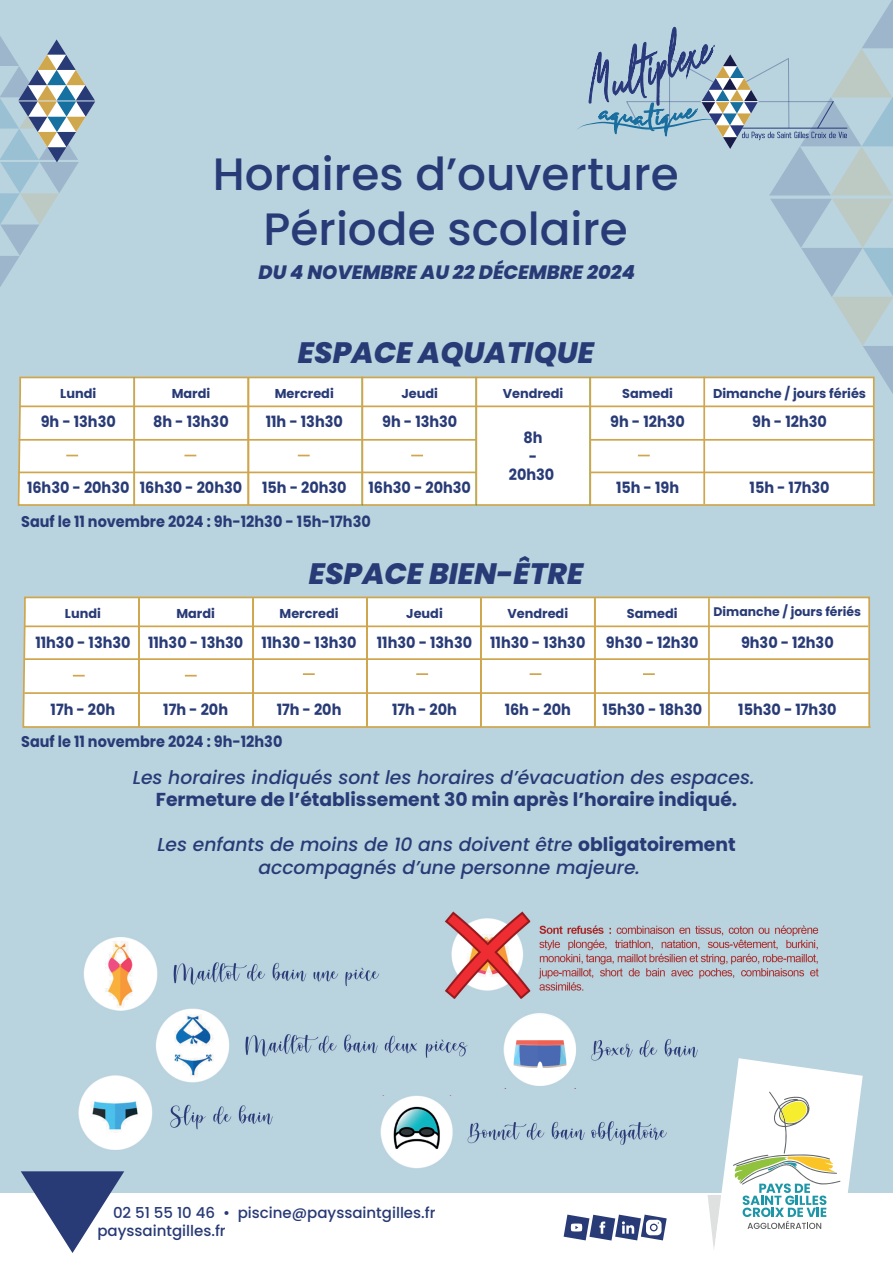
<style>
.page{position:relative;width:893px;height:1263px;background:#b9d3df}
.page>*{position:absolute;margin:0;border:0;box-sizing:border-box;transform-origin:0 0}
.t1{font:500 45.3px/54.4px "Poppins";color:#283b76;text-align:center}
.t2{font:italic 800 29.4px "Poppins";color:#283b76}
.t3{font:italic 800 19.35px "Poppins";color:#283b76}
.t4{font:italic 500 18.75px/22.5px "Poppins";color:#283b76;text-align:center}
.t5{font:700 18.75px "Poppins";color:#283b76}
.t6{font:700 15.45px/18.6px "Poppins";color:#283b76;text-align:center;scale:.93 1}
.t7{font:500 15px/18px "Poppins";color:#283a75}
.t8{font:700 12.9px "Poppins";color:#283b76}
.t9{font:700 12.45px "Poppins";color:#283b76}
.s1{font-weight:700;font-style:normal}
</style>
<div class="page">
<svg style="left:0;top:36px;width:95px;height:251px"></svg>
<div style="left:22px;top:596px;width:849px;height:132px;background:#fff"></div>
<hr style="left:594px;top:598px;width:2px;height:129px;background:#cfa64d">
<hr style="left:708px;top:598px;width:2px;height:128px;background:#cfa64d">
<hr style="left:480px;top:598px;width:2px;height:129px;background:#cfa64d">
<hr style="left:366px;top:598px;width:2px;height:129px;background:#cfa64d">
<hr style="left:252px;top:598px;width:2px;height:129px;background:#cfa64d">
<hr style="left:138px;top:598px;width:2px;height:129px;background:#cfa64d">
<hr style="left:24px;top:625px;width:844px;height:2px;background:#cfa64d">
<hr style="left:24px;top:658px;width:845px;height:2px;background:#cfa64d">
<hr style="left:24px;top:692px;width:845px;height:2px;background:#cfa64d">
<svg style="left:73px;top:675px;width:12px;height:1px"></svg>
<svg style="left:185px;top:675px;width:12px;height:1px"></svg>
<svg style="left:303px;top:673px;width:12px;height:2px"></svg>
<svg style="left:416px;top:673px;width:12px;height:2px"></svg>
<svg style="left:530px;top:673px;width:11px;height:2px"></svg>
<svg style="left:643px;top:673px;width:12px;height:2px"></svg>
<svg style="left:17px;top:376px;width:859px;height:130px;background:#fcfbf8"></svg>
<hr style="left:703px;top:377px;width:2px;height:127px;background:#cfa64d">
<hr style="left:475px;top:378px;width:2px;height:127px;background:#3ab54a">
<hr style="left:589px;top:378px;width:2px;height:127px;background:#cfa64d">
<hr style="left:361px;top:378px;width:2px;height:127px;background:#3ab54a">
<hr style="left:475px;top:377px;width:2px;height:127px;background:#cfa64d">
<hr style="left:247px;top:378px;width:2px;height:127px;background:#cfa64d">
<hr style="left:362px;top:377px;width:1px;height:127px;background:#cfa64d">
<hr style="left:133px;top:378px;width:2px;height:127px;background:#cfa64d">
<hr style="left:20px;top:405px;width:854px;height:2px;background:#cfa64d">
<hr style="left:19px;top:439px;width:457px;height:2px;background:#cfa64d">
<hr style="left:19px;top:472px;width:457px;height:1px;background:#cfa64d">
<hr style="left:590px;top:439px;width:284px;height:2px;background:#cfa64d">
<hr style="left:590px;top:472px;width:284px;height:1px;background:#cfa64d">
<svg style="left:66px;top:455px;width:12px;height:1px"></svg>
<svg style="left:184px;top:455px;width:12px;height:1px"></svg>
<svg style="left:298px;top:455px;width:12px;height:1px"></svg>
<svg style="left:411px;top:455px;width:12px;height:1px"></svg>
<svg style="left:638px;top:455px;width:12px;height:1px"></svg>
<img style="left:83px;top:937px;width:297px;height:74px">
<img style="left:144px;top:1004px;width:324px;height:79px">
<img style="left:78px;top:1075px;width:76px;height:75px">
<img style="left:170px;top:1104px;width:103px;height:26px">
<img style="left:445px;top:912px;width:374px;height:87px">
<img style="left:380px;top:1095px;width:287px;height:74px">
<div style="left:308px;top:909px;width:91px;height:33px;background:#b9d3df"></div>
<img style="left:503px;top:1013px;width:195px;height:76px">
<svg style="left:577px;top:0;width:316px;height:395px"></svg>
<div style="left:0;top:1193px;width:893px;height:70px;background:#fff"></div>
<svg style="left:708px;top:1058px;width:155px;height:191px"></svg>
<svg style="left:21px;top:1171px;width:103px;height:82px"></svg>
<svg style="left:564px;top:1214px;width:103px;height:26px"></svg>
<img style="left:505px;top:1014px;width:71px;height:71px;border-radius:35px">
<h1 class="t1" style="left:213px;top:147px;width:467px">Horaires d’ouverture<br>Période scolaire</h1>
<p class="t3" style="left:258px;top:261px;width:378px">DU 4 NOVEMBRE AU 22 DÉCEMBRE 2024</p>
<p class="t8" style="left:60px;top:386px;width:38px">Lundi</p>
<p class="t6" style="left:41px;top:412px;width:82px">9h - 13h30</p>
<h2 class="t2" style="left:298px;top:335px;width:298px">ESPACE AQUATIQUE</h2>
<p class="t8" style="left:172px;top:386px;width:40px">Mardi</p>
<p class="t8" style="left:275px;top:386px;width:61px">Mercredi</p>
<p class="t8" style="left:401px;top:386px;width:38px">Jeudi</p>
<p class="t8" style="left:503px;top:386px;width:62px">Vendredi</p>
<p class="t8" style="left:622px;top:386px;width:52px">Samedi</p>
<p class="t8" style="left:713px;top:386px;width:154px">Dimanche / jours fériés</p>
<p class="t6" style="left:153px;top:412px;width:83px">8h - 13h30</p>
<p class="t6" style="left:266px;top:412px;width:84px">11h - 13h30</p>
<p class="t6" style="left:382px;top:412px;width:82px">9h - 13h30</p>
<p class="t6" style="left:610px;top:412px;width:82px">9h - 12h30</p>
<p class="t6" style="left:752px;top:412px;width:82px">9h - 12h30</p>
<p class="t6" style="left:509px;top:428px;width:50px">8h<br>-<br>20h30</p>
<p class="t6" style="left:27px;top:478px;width:233px">16h30 - 20h30 16h30 - 20h30</p>
<p class="t6" style="left:262px;top:478px;width:92px">15h - 20h30</p>
<p class="t6" style="left:616px;top:478px;width:69px">15h - 19h</p>
<p class="t6" style="left:750px;top:478px;width:88px">15h - 17h30</p>
<p class="t6" style="left:369px;top:478px;width:112px">16h30 - 20h30</p>
<p class="t6" style="left:21px;top:513px;width:377px">Sauf le 11 novembre 2024 : 9h-12h30 - 15h-17h30</p>
<p class="t8" style="left:65px;top:606px;width:38px">Lundi</p>
<p class="t6" style="left:35px;top:634px;width:104px">11h30 - 13h30</p>
<h2 class="t2" style="left:309px;top:557px;width:276px">ESPACE BIEN-ÊTRE</h2>
<p class="t8" style="left:176px;top:606px;width:40px">Mardi</p>
<p class="t8" style="left:280px;top:606px;width:61px">Mercredi</p>
<p class="t8" style="left:406px;top:606px;width:38px">Jeudi</p>
<p class="t8" style="left:507px;top:606px;width:62px">Vendredi</p>
<p class="t8" style="left:627px;top:606px;width:52px">Samedi</p>
<p class="t9" style="left:714px;top:604px;width:149px">Dimanche / jours fériés</p>
<p class="t6" style="left:490px;top:634px;width:104px">11h30 - 13h30</p>
<p class="t6" style="left:148px;top:634px;width:104px">11h30 - 13h30</p>
<p class="t6" style="left:377px;top:634px;width:104px">11h30 - 13h30</p>
<p class="t6" style="left:606px;top:634px;width:101px">9h30 - 12h30</p>
<p class="t6" style="left:741px;top:634px;width:101px">9h30 - 12h30</p>
<p class="t6" style="left:261px;top:634px;width:104px">11h30 - 13h30</p>
<p class="t6" style="left:51px;top:700px;width:71px">17h - 20h</p>
<p class="t6" style="left:163px;top:700px;width:71px">17h - 20h</p>
<p class="t6" style="left:392px;top:700px;width:71px">17h - 20h</p>
<p class="t6" style="left:277px;top:700px;width:71px">17h - 20h</p>
<p class="t6" style="left:21px;top:732px;width:282px">Sauf le 11 novembre 2024 : 9h-12h30</p>
<p class="t6" style="left:505px;top:700px;width:73px">16h - 20h</p>
<p class="t6" style="left:602px;top:700px;width:109px">15h30 - 18h30</p>
<p class="t6" style="left:738px;top:700px;width:107px">15h30 - 17h30</p>
<p class="t4" style="left:133px;top:766px;width:623px">Les horaires indiqués sont les horaires d’évacuation des espaces.</p>
<p class="t5" style="left:156px;top:789px;width:583px">Fermeture de l’établissement 30 min après l’horaire indiqué.</p>
<p class="t4" style="left:157px;top:833px;width:580px">Les enfants de moins de 10 ans doivent être <span class="s1">obligatoirement </span>accompagnés d’une personne majeure.</p>
<p class="t7" style="left:97px;top:1204px;width:340px;text-indent:16px">02 51 55 10 46 • piscine@payssaintgilles.fr payssaintgilles.fr</p>
</div>
